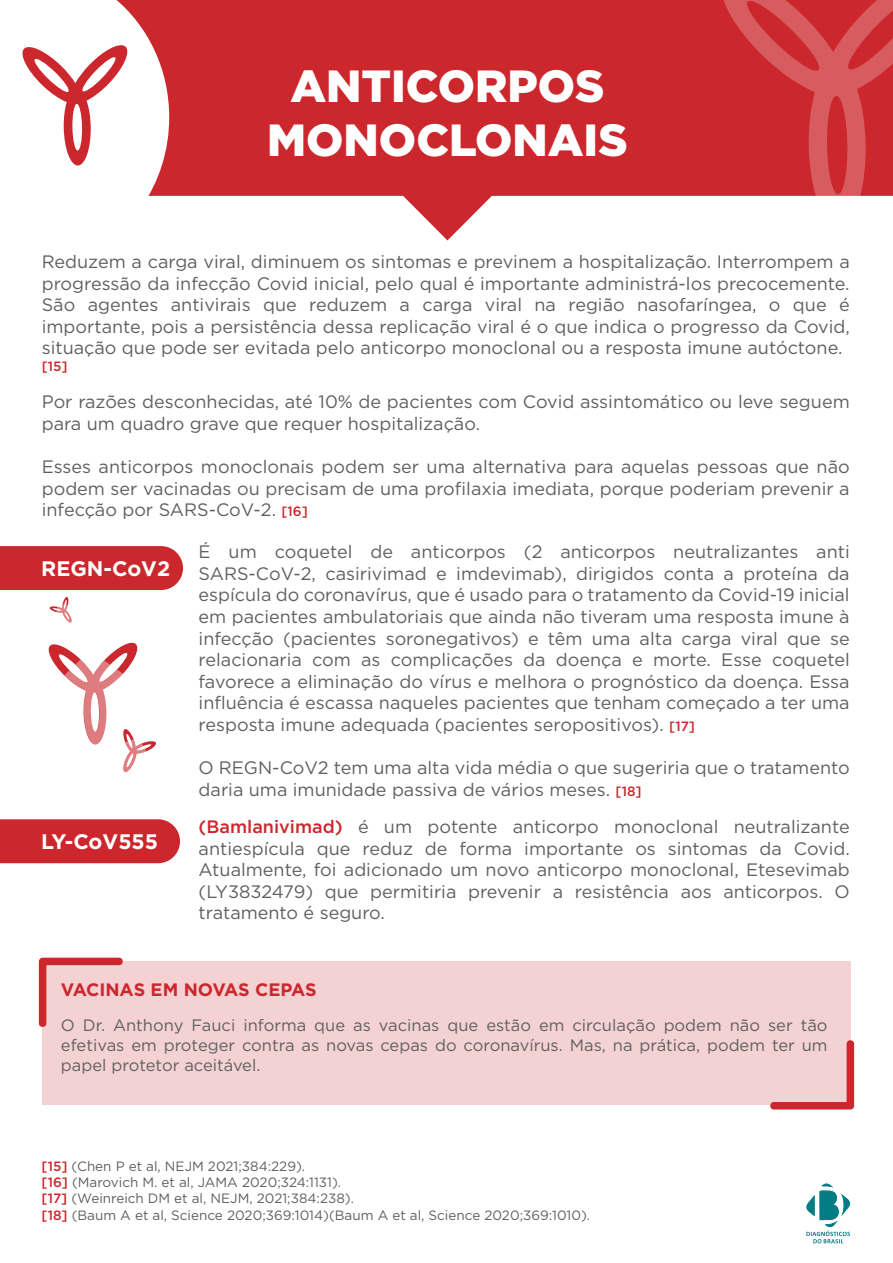
<style>
.page{position:relative;width:893px;height:1263px;background:#fff}
.page>*{position:absolute;margin:0;border:0;box-sizing:border-box;transform-origin:0 0}
.t1{font:900 45px/54px "Gotham";color:#fff;text-align:center}
.t2{font:700 21px "Gotham";color:#fff}
.t3{font:18px/21.6px "Gotham";color:#606060;text-align:justify}
.t4{font:700 18px "Gotham";letter-spacing:-.01em;color:#cb272d}
.t5{font:16.5px/19.8px "Gotham";color:#606060;text-align:justify}
.t6{font:13.5px/16.2px "Gotham";color:#606060}
.t7{font:500 13.5px "Gotham";color:#cb272d}
.s1{font-weight:500;font-size:13.5px;color:#cb272d}
.s2{font-weight:500;color:#cb272d}
</style>
<div class="page">
<div style="left:42px;top:961px;width:808px;height:144px;background:#f4d2d3"></div>
<svg style="left:806px;top:1183px;width:44px;height:60px"></svg>
<div style="left:0;top:546px;width:183px;height:44px;background:#cb272d"></div>
<svg style="left:169px;top:0;width:554px;height:240px;fill:#cb272d"></svg>
<svg style="left:22px;top:0;width:147px;height:196px"></svg>
<svg style="left:723px;top:0;width:170px;height:196px"></svg>
<div style="left:0;top:819px;width:180px;height:44px;background:#cb272d"></div>
<svg style="left:48px;top:642px;width:108px;height:131px"></svg>
<svg style="left:49px;top:597px;width:23px;height:26px"></svg>
<svg style="left:770px;top:1039px;width:84px;height:70px"></svg>
<svg style="left:39px;top:958px;width:84px;height:69px"></svg>
<h1 class="t1" style="left:267px;top:58px;width:362px">ANTICORPOS<br>MONOCLONAIS</h1>
<p class="t3" style="left:42px;top:250px;width:809px">Reduzem a carga viral, diminuem os sintomas e previnem a hospitalização. Interrompem a progressão da infecção Covid inicial, pelo qual é importante administrá-los precocemente.<br>São agentes antivirais que reduzem a carga viral na região nasofaríngea, o que é importante, pois a persistência dessa replicação viral é o que indica o progresso da Covid, situação que pode ser evitada pelo anticorpo monoclonal ou a resposta imune autóctone.</p>
<p class="t7" style="left:42px;top:357px;width:28px">[15]</p>
<p class="t3" style="left:42px;top:391px;width:809px">Por razões desconhecidas, até 10% de pacientes com Covid assintomático ou leve seguem para um quadro grave que requer hospitalização.</p>
<p class="t3" style="left:42px;top:456px;width:809px">Esses anticorpos monoclonais podem ser uma alternativa para aquelas pessoas que não podem ser vacinadas ou precisam de uma profilaxia imediata, porque poderiam prevenir a infecção por SARS-CoV-2. <span class="s1">[16]</span></p>
<p class="t3" style="left:199px;top:540px;width:653px">É um coquetel de anticorpos (2 anticorpos neutralizantes anti SARS-CoV-2, casirivimad e imdevimab), dirigidos conta a proteína da espícula do coronavírus, que é usado para o tratamento da Covid-19 inicial em pacientes ambulatoriais que ainda não tiveram uma resposta imune à infecção (pacientes soronegativos) e têm uma alta carga viral que se relacionaria com as complicações da doença e morte. Esse coquetel favorece a eliminação do vírus e melhora o prognóstico da doença. Essa influência é escassa naqueles pacientes que tenham começado a ter uma resposta imune adequada (pacientes seropositivos). <span class="s1">[17]</span></p>
<p class="t3" style="left:199px;top:756px;width:653px">O REGN-CoV2 tem uma alta vida média o que sugeriria que o tratamento daria uma imunidade passiva de vários meses. <span class="s1">[18]</span></p>
<p class="t3" style="left:199px;top:815px;width:653px"><span class="s2">(Bamlanivimad)</span> é um potente anticorpo monoclonal neutralizante antiespícula que reduz de forma importante os sintomas da Covid.<br>Atualmente, foi adicionado um novo anticorpo monoclonal, Etesevimab (LY3832479) que permitiria prevenir a resistência aos anticorpos. O tratamento é seguro.</p>
<p class="t2" style="left:41px;top:554px;width:130px">REGN-CoV2</p>
<p class="t2" style="left:41px;top:827px;width:118px">LY-CoV555</p>
<p class="t4" style="left:61px;top:978px;width:257px">VACINAS EM NOVAS CEPAS</p>
<p class="t5" style="left:61px;top:1015px;width:768px">O Dr. Anthony Fauci informa que as vacinas que estão em circulação podem não ser tão efetivas em proteger contra as novas cepas do coronavírus. Mas, na prática, podem ter um papel protetor aceitável.</p>
<p class="t6" style="left:42px;top:1158px;width:550px"><span class="s2">[15]</span> (Chen P et al, NEJM 2021;384:229).<br><span class="s2">[16]</span> (Marovich M. et al, JAMA 2020;324:1131).<br><span class="s2">[17]</span> (Weinreich DM et al, NEJM, 2021;384:238).<br><span class="s2">[18]</span> (Baum A et al, Science 2020;369:1014)(Baum A et al, Science 2020;369:1010).</p>
</div>
